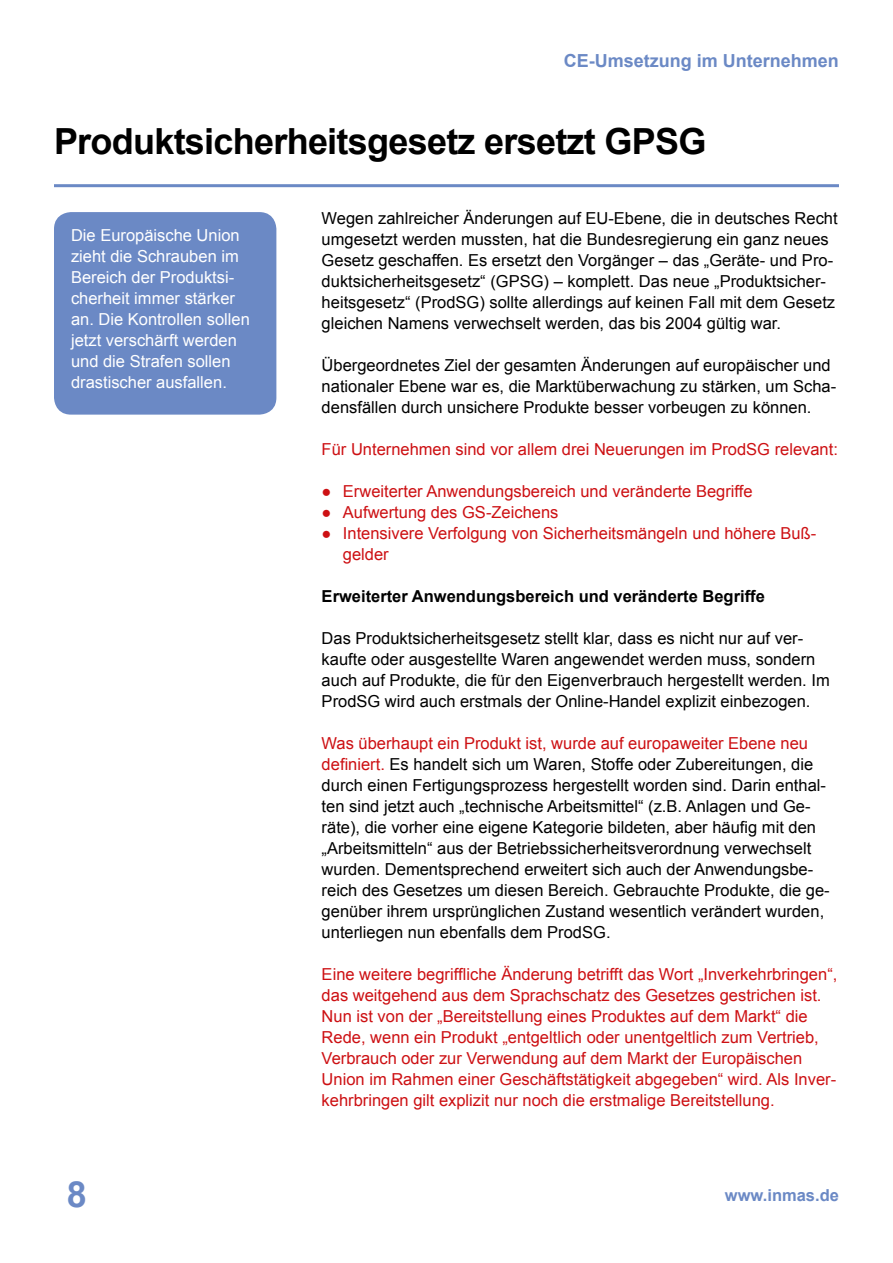
<style>
.page{position:relative;width:893px;height:1263px;background:#fff}
.page>*{position:absolute;margin:0;border:0;box-sizing:border-box;transform-origin:0 0}
.t1{font:700 36px "Arial";letter-spacing:-.02em;color:#000}
.t2{font:700 36px "Arial";color:#6b89c5}
.t3{font:700 18px "Arial";color:#6b89c5}
.t4{font:16.5px/21px "Arial";color:#000}
.t5{font:16.5px/21px "Arial";color:#cd1013}
.t6{font:16.5px/21px "Arial";color:#fff}
.t7{font:700 16.5px "Arial";color:#000}
.t8{font:700 16.5px "Arial";color:#6b89c5}
.s1{color:#cd1013}
</style>
<div class="page">
<hr style="left:54px;top:184px;width:785px;height:3px;background:#6b89c5">
<div style="left:54px;top:212px;width:222px;height:203px;background:#6b89c5;border-radius:17px"></div>
<p class="t3" style="left:564px;top:49px;width:277px">CE-Umsetzung im Unternehmen</p>
<h1 class="t1" style="left:54px;top:117px;width:654px">Produktsicherheitsgesetz ersetzt GPSG</h1>
<p class="t6" style="left:71px;top:225px;width:180px">Die Europäische Union zieht die Schrauben im<br>Bereich der Produktsi&shy;cherheit immer stärker an. Die Kontrollen sollen jetzt verschärft werden und die Strafen sollen drastischer ausfallen.</p>
<p class="t4" style="left:322px;top:208px;width:518px">Wegen zahlreicher Änderungen auf EU-Ebene, die in deutsches Recht umgesetzt werden mussten, hat die Bundesregierung ein ganz neues Gesetz geschaffen. Es ersetzt den Vorgänger – das „Geräte- und Pro&shy;duktsicherheitsgesetz“ (GPSG) – komplett. Das neue „Produktsicher&shy;heitsgesetz“ (ProdSG) sollte allerdings auf keinen Fall mit dem Gesetz gleichen Namens verwechselt werden, das bis 2004 gültig war.</p>
<p class="t4" style="left:322px;top:355px;width:516px">Übergeordnetes Ziel der gesamten Änderungen auf europäischer und nationaler Ebene war es, die Marktüberwachung zu stärken, um Scha&shy;densfällen durch unsichere Produkte besser vorbeugen zu können.</p>
<p class="t5" style="left:322px;top:439px;width:518px">Für Unternehmen sind vor allem drei Neuerungen im ProdSG relevant:</p>
<p class="t5" style="left:322px;top:481px;width:432px">● Erweiterter Anwendungsbereich und veränderte Begriffe</p>
<p class="t5" style="left:322px;top:502px;width:238px">● Aufwertung des GS-Zeichens</p>
<p class="t5" style="left:343px;top:523px;width:474px;text-indent:-21px">● Intensivere Verfolgung von Sicherheitsmängeln und höhere Buß&shy;gelder</p>
<p class="t7" style="left:322px;top:585px;width:445px">Erweiterter Anwendungsbereich und veränderte Begriffe</p>
<p class="t4" style="left:322px;top:628px;width:510px">Das Produktsicherheitsgesetz stellt klar, dass es nicht nur auf ver&shy;kaufte oder ausgestellte Waren angewendet werden muss, sondern auch auf Produkte, die für den Eigenverbrauch hergestellt werden. Im ProdSG wird auch erstmals der Online-Handel explizit einbezogen.</p>
<p class="t4" style="left:322px;top:733px;width:510px"><span class="s1">Was überhaupt ein Produkt ist, wurde auf europaweiter Ebene neu definiert.</span> Es handelt sich um Waren, Stoffe oder Zubereitungen, die durch einen Fertigungsprozess hergestellt worden sind. Darin enthal&shy;ten sind jetzt auch „technische Arbeitsmittel“ (z.B. Anlagen und Ge&shy;räte), die vorher eine eigene Kategorie bildeten, aber häufig mit den „Arbeitsmitteln“ aus der Betriebssicherheitsverordnung verwechselt wurden. Dementsprechend erweitert sich auch der Anwendungsbe&shy;reich des Gesetzes um diesen Bereich. Gebrauchte Produkte, die ge&shy;genüber ihrem ursprünglichen Zustand wesentlich verändert wurden, unterliegen nun ebenfalls dem ProdSG.</p>
<p class="t5" style="left:322px;top:964px;width:517px">Eine weitere begriffliche Änderung betrifft das Wort „Inverkehrbringen“, das weitgehend aus dem Sprachschatz des Gesetzes gestrichen ist.<br>Nun ist von der „Bereitstellung eines Produktes auf dem Markt“ die Rede, wenn ein Produkt „entgeltlich oder unentgeltlich zum Vertrieb, Verbrauch oder zur Verwendung auf dem Markt der Europäischen Union im Rahmen einer Geschäftstätigkeit abgegeben“ wird. Als Inver&shy;kehrbringen gilt explizit nur noch die erstmalige Bereitstellung.</p>
<h1 class="t2" style="left:67px;top:1170px;width:22px">8</h1>
<p class="t8" style="left:725px;top:1184px;width:115px">www.inmas.de</p>
</div>
